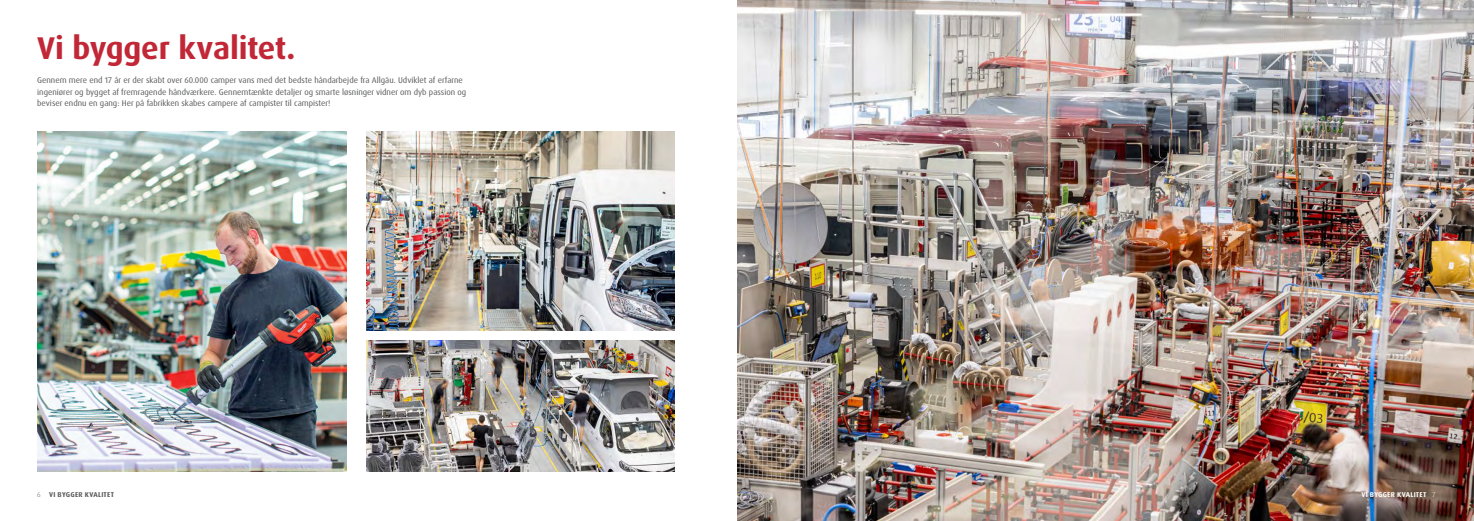
<style>
.page{position:relative;width:1474px;height:521px;background:#fff}
.page>*{position:absolute;margin:0;border:0;box-sizing:border-box;transform-origin:0 0}
.t1{font:700 31.5px "Dax Pro";letter-spacing:-.005em;color:#c12736}
.t2{font:8.31px/11.4px "Dax Pro";color:#58595b}
.t3{font:700 7px "Dax Pro";letter-spacing:.035em;color:#58595b}
.t4{font:700 7px "Dax Pro";letter-spacing:.035em;color:#fff}
.s1{font-weight:300}
</style>
<div class="page">
<img style="left:37px;top:131px;width:309px;height:340px">
<img style="left:366px;top:131px;width:309px;height:199px">
<img style="left:737px;top:0;width:736px;height:521px">
<img style="left:366px;top:341px;width:309px;height:130px">
<h1 class="t1" style="left:37px;top:28px;width:256px">Vi bygger kvalitet.</h1>
<p class="t2" style="left:37px;top:75px;width:430px">Gennem mere end 17 år er der skabt over 60.000 camper vans med det bedste håndarbejde fra Allgäu. Udviklet af erfarne ingeniører og bygget af fremragende håndværkere. Gennemtænkte detaljer og smarte løsninger vidner om dyb passion og beviser endnu en gang: Her på fabrikken skabes campere af campister til campister!</p>
<p class="t3" style="left:37px;top:490px;width:78px"><span class="s1">6</span> VI BYGGER KVALITET</p>
<p class="t4" style="left:1361px;top:490px;width:76px">VI BYGGER KVALITET <span class="s1">7</span></p>
</div>
